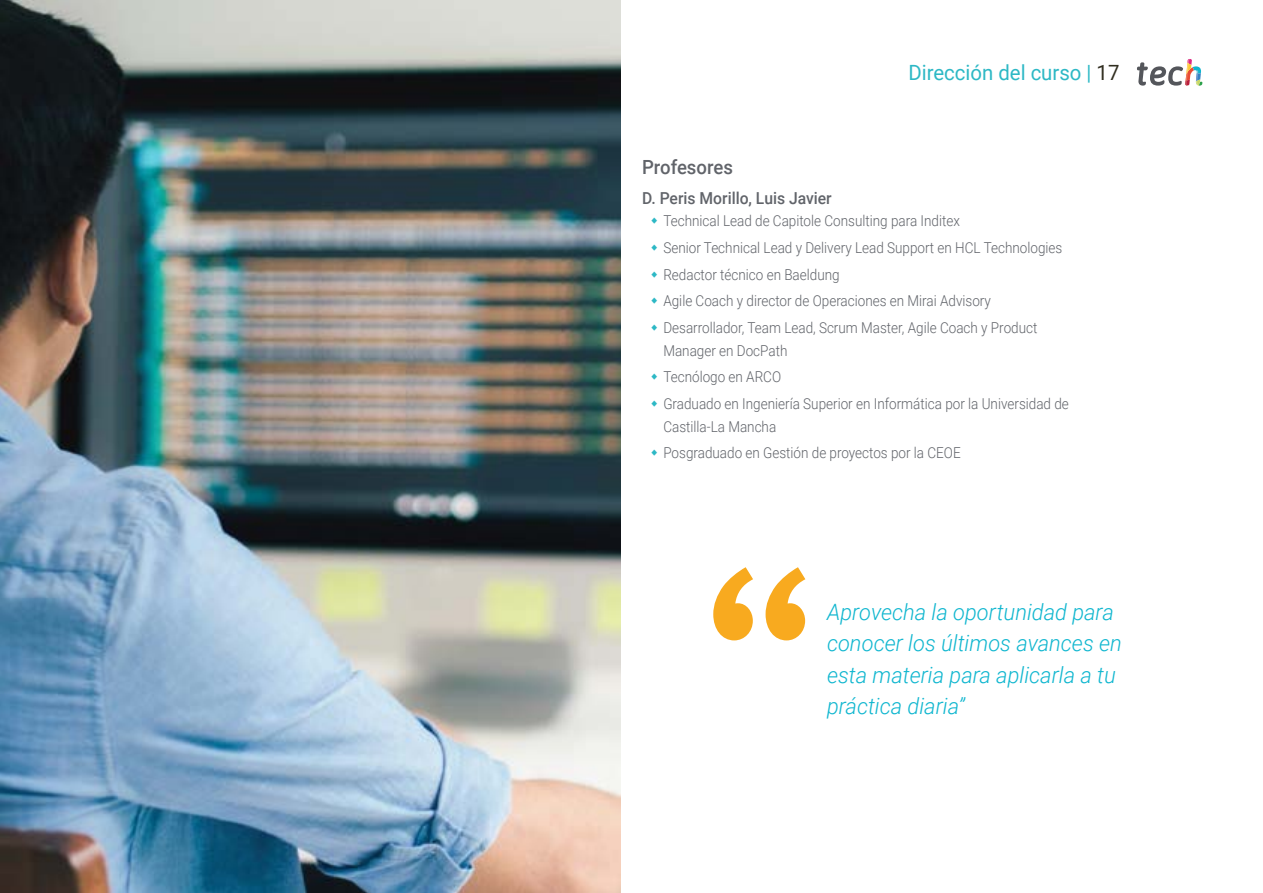
<style>
.page{position:relative;width:1263px;height:893px;background:#fff}
.page>*{position:absolute;margin:0;border:0;box-sizing:border-box;transform-origin:0 0}
.t1{font:italic 300 22.5px/31.5px "Roboto";color:#0fb6cf}
.t2{font:21px "Roboto";color:#2db8c5}
.t3{font:500 19.5px "Roboto";color:#61646a;scale:.95 1}
.t4{font:500 16.5px "Roboto";color:#61646a;scale:.95 1}
.t5{font:300 15px/26.7px "Roboto";color:#61646a;scale:.9 1}
.s1{color:#312e20}
</style>
<div class="page">
<img style="left:0;top:0;width:621px;height:893px">
<svg style="left:1137px;top:59px;width:65px;height:27px"></svg>
<svg style="left:713px;top:567px;width:92px;height:73px"></svg>
<h2 class="t2" style="left:908px;top:57px;width:213px">Dirección del curso | <span class="s1">17</span></h2>
<h3 class="t3" style="left:642px;top:154px;width:97px">Profesores</h3>
<p class="t4" style="left:642px;top:186px;width:201px">D. Peris Morillo, Luis Javier</p>
<p class="t5" style="left:663px;top:207px;width:445px">Technical Lead de Capitole Consulting para Inditex<br>Senior Technical Lead y Delivery Lead Support en HCL Technologies Redactor técnico en Baeldung<br>Agile Coach y director de Operaciones en Mirai Advisory Desarrollador, Team Lead, Scrum Master, Agile Coach y Product</p>
<p class="t5" style="left:663px;top:336px;width:452px">Manager en DocPath<br>Tecnólogo en ARCO<br>Graduado en Ingeniería Superior en Informática por la Universidad de</p>
<p class="t5" style="left:663px;top:412px;width:332px">Castilla-La Mancha<br>Posgraduado en Gestión de proyectos por la CEOE</p>
<h1 class="t1" style="left:827px;top:595px;width:296px">Aprovecha la oportunidad para conocer los últimos avances en esta materia para aplicarla a tu práctica diaria”</h1>
</div>
